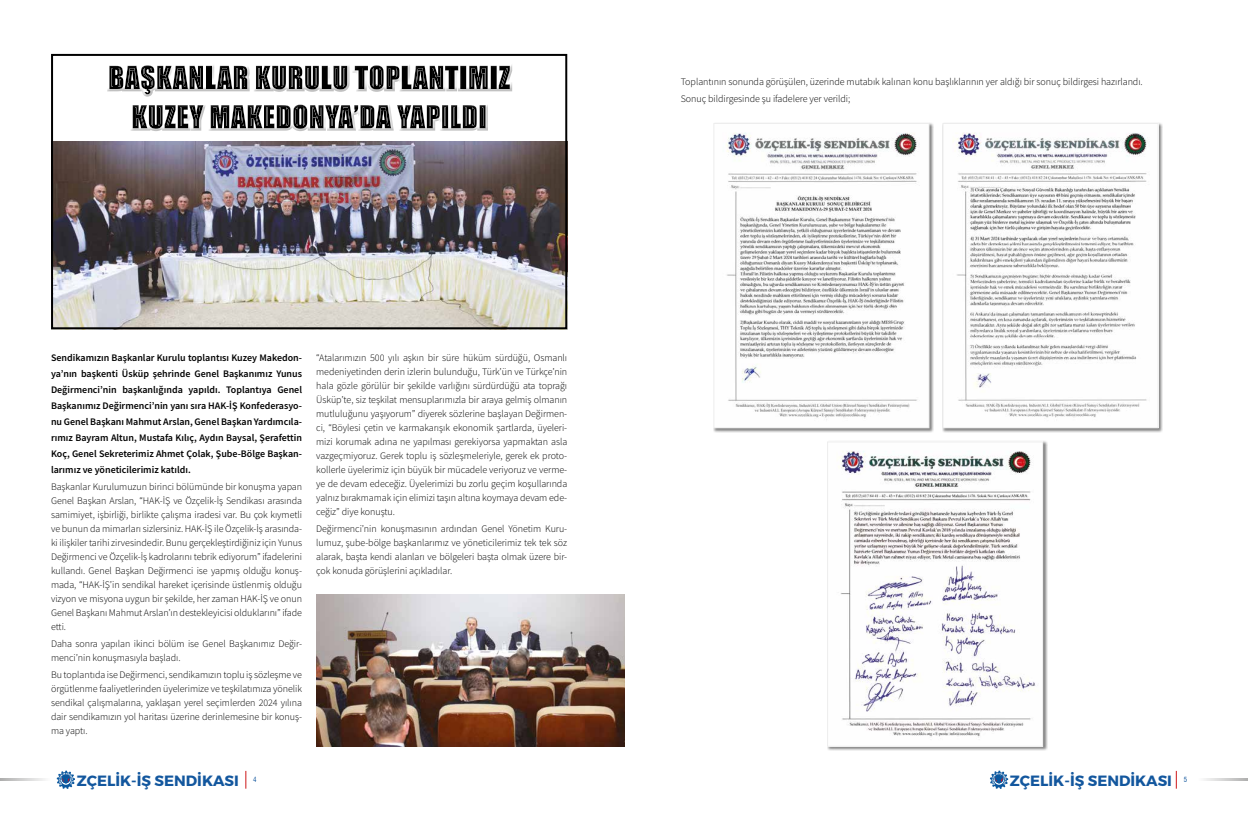
<style>
.page{position:relative;width:1248px;height:823px;background:#fff}
.page>*{position:absolute;margin:0;border:0;box-sizing:border-box;transform-origin:0 0}
.t1{font:700 14.9px "Montserrat";color:#13579e}
.t2{font:300 10px/14px "Source Sans Pro";letter-spacing:-.005em;color:#000;text-align:justify}
.t3{font:600 10px/16px "Source Sans Pro";color:#000;text-align:justify}
.t4{font:condensed 6.9px "Swiss 721 BT";color:#13579e}
</style>
<div class="page">
<img style="left:54px;top:142px;width:510px;height:184px">
<div style="left:103px;top:61px;width:413px;height:74px;background:#000;opacity:.25"></div>
<div style="left:713px;top:122px;width:220px;height:310px;background:#000;opacity:.5"></div>
<img style="left:715px;top:125px;width:212px;height:301px">
<div style="left:713px;top:123px;width:216px;height:305px;border:1px solid #ededed"></div>
<div style="left:942px;top:122px;width:220px;height:310px;background:#000;opacity:.5"></div>
<img style="left:944px;top:125px;width:212px;height:301px">
<div style="left:942px;top:123px;width:216px;height:305px;border:1px solid #ededed"></div>
<div style="left:826px;top:440px;width:221px;height:310px;background:#000;opacity:.5"></div>
<img style="left:829px;top:443px;width:212px;height:301px">
<div style="left:827px;top:441px;width:216px;height:305px;border:1px solid #ededed"></div>
<img style="left:316px;top:594px;width:308px;height:152px">
<div style="left:51px;top:54px;width:516px;height:275px;border:2px solid #000"></div>
<svg style="left:1204px;top:778px;width:43px;height:2px"></svg>
<svg style="left:0;top:778px;width:45px;height:2px"></svg>
<svg style="left:57px;top:770px;width:18px;height:18px"></svg>
<svg style="left:990px;top:770px;width:18px;height:18px"></svg>
<svg style="left:245px;top:770px;width:1px;height:18px"></svg>
<svg style="left:1175px;top:771px;width:1px;height:17px"></svg>
<p class="t3" style="left:51px;top:349px;width:252px">Sendikamızın Başkanlar Kurulu toplantısı Kuzey Makedon&shy;ya’nın başkenti Üsküp şehrinde Genel Başkanımız Yunus Değirmenci’nin başkanlığında yapıldı. Toplantıya Genel Başkanımız Değirmenci’nin yanı sıra HAK-İŞ Konfederasyo&shy;nu Genel Başkanı Mahmut Arslan, Genel Başkan Yardımcıla&shy;rımız Bayram Altun, Mustafa Kılıç, Aydın Baysal, Şerafettin Koç, Genel Sekreterimiz Ahmet Çolak, Şube-Bölge Başkan&shy;larımız ve yöneticilerimiz katıldı.</p>
<p class="t2" style="left:51px;top:479px;width:252px">Başkanlar Kurulumuzun birinci bölümünde bir konuşma yapan Genel Başkan Arslan, “HAK-İŞ ve Özçelik-İş Sendikası arasında samimiyet, işbirliği, birlikte çalışma iradesi var. Bu çok kıymetli ve bunun da mimarları sizlersiniz. HAK-İŞ ile Özçelik-İş arasında&shy;ki ilişkiler tarihi zirvesindedir. Bunu gerçekleştirdiğiniz için Yunus Değirmenci ve Özçelik-İş kadrolarını tebrik ediyorum” ifadelerini kullandı. Genel Başkan Değirmenci ise yapmış olduğu konuş&shy;mada, “HAK-İŞ’in sendikal hareket içerisinde üstlenmiş olduğu vizyon ve misyona uygun bir şekilde, her zaman HAK-İŞ ve onun Genel Başkanı Mahmut Arslan’ın destekleyicisi olduklarını” ifade etti.</p>
<p class="t2" style="left:51px;top:636px;width:252px">Daha sonra yapılan ikinci bölüm ise Genel Başkanımız Değir&shy;menci’nin konuşmasıyla başladı.</p>
<p class="t2" style="left:51px;top:667px;width:252px">Bu toplantıda ise Değirmenci, sendikamızın toplu iş sözleşme ve örgütlenme faaliyetlerinden üyelerimize ve teşkilatımıza yönelik sendikal çalışmalarına, yaklaşan yerel seçimlerden 2024 yılına dair sendikamızın yol haritası üzerine derinlemesine bir konuş&shy;ma yaptı.</p>
<p class="t2" style="left:316px;top:350px;width:252px">“Atalarımızın 500 yılı aşkın bir süre hüküm sürdüğü, Osmanlı medeniyetinden derin izlerin bulunduğu, Türk’ün ve Türkçe’nin hala gözle görülür bir şekilde varlığını sürdürdüğü ata toprağı Üsküp’te, siz teşkilat mensuplarımızla bir araya gelmiş olmanın mutluluğunu yaşıyorum” diyerek sözlerine başlayan Değirmen&shy;ci, “Böylesi çetin ve karmakarışık ekonomik şartlarda, üyeleri&shy;mizi korumak adına ne yapılması gerekiyorsa yapmaktan asla vazgeçmiyoruz. Gerek toplu iş sözleşmeleriyle, gerek ek proto&shy;kollerle üyelerimiz için büyük bir mücadele veriyoruz ve verme&shy;ye de devam edeceğiz. Üyelerimizi bu zorlu geçim koşullarında yalnız bırakmamak için elimizi taşın altına koymaya devam ede&shy;ceğiz” diye konuştu.</p>
<p class="t2" style="left:316px;top:521px;width:252px">Değirmenci’nin konuşmasının ardından Genel Yönetim Kuru&shy;lumuz, şube-bölge başkanlarımız ve yöneticilerimiz tek tek söz alarak, başta kendi alanları ve bölgeleri başta olmak üzere bir&shy;çok konuda görüşlerini açıkladılar.</p>
<p class="t2" style="left:680px;top:73px;width:463px;line-height:16.8px">Toplantının sonunda görüşülen, üzerinde mutabık kalınan konu başlıklarının yer aldığı bir sonuç bildirgesi hazırlandı.<br>Sonuç bildirgesinde şu ifadelere yer verildi;</p>
<h1 class="t1" style="left:77px;top:771px;width:164px">ZÇELİK-İŞ SENDİKASI</h1>
<h1 class="t1" style="left:1009px;top:771px;width:164px">ZÇELİK-İŞ SENDİKASI</h1>
<p class="t4" style="left:253px;top:775px;width:5px">4</p>
<p class="t4" style="left:1183px;top:775px;width:5px">5</p>
</div>
